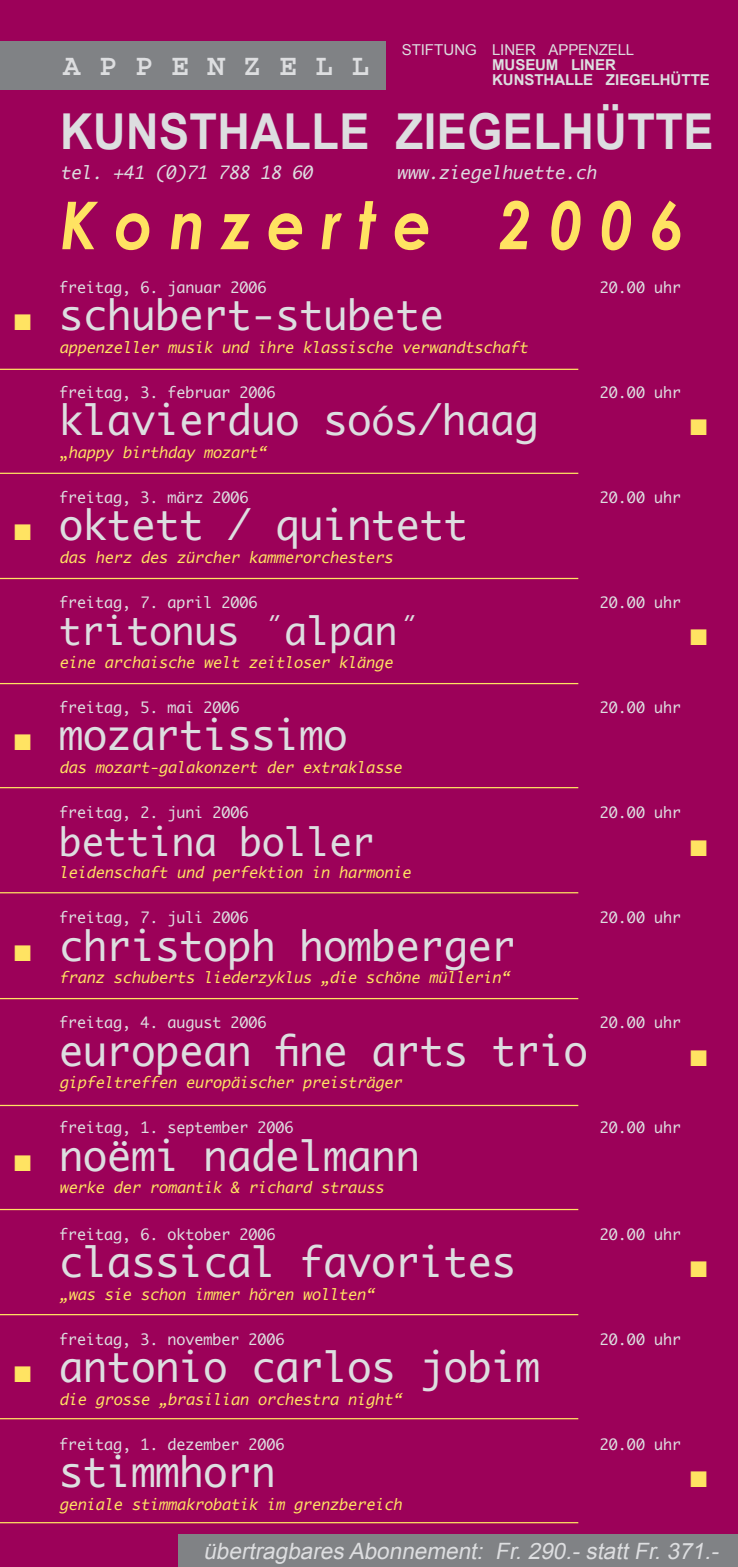
<style>
.page{position:relative;width:738px;height:1567px;background:#fff}
.page>*{position:absolute;margin:0;border:0;box-sizing:border-box;transform-origin:0 0}
.t1{font:italic 700 66px "Century Gothic";color:#ffe362;scale:.91 1}
.t2{font:700 49.5px "Arial";letter-spacing:.01em;color:#dddee0;scale:.91 1}
.t3{font:40px "Monaco";color:#dddee0}
.t4{font:37.5px "Monaco";color:#dddee0}
.t5{font:700 30px "Courier";color:#dddee0}
.t6{font:italic 22.5px "Arial";color:#dddee0}
.t7{font:22.5px "Zapf Dingbats";color:#ffe362}
.t8{font:italic 17.5px "Monaco";color:#dddee0}
.t9{font:italic 15px "Monaco";color:#ffe362}
.t10{font:15px "Monaco";color:#dddee0}
.t11{font:700 15px/15px "Arial";letter-spacing:-.005em;color:#dddee0}
.t12{font:15px "Arial";letter-spacing:-.005em;color:#dddee0}
.s1{color:#ffe362}
.s2{font-size:37.5px}
.s3{font-style:normal}
</style>
<div class="page">
<div style="left:0;top:0;width:737px;height:1566px;background:#9c0159"></div>
<hr style="left:0;top:368px;width:578px;height:2px;background:#ffe362">
<hr style="left:0;top:472px;width:578px;height:2px;background:#ffe362">
<hr style="left:0;top:578px;width:578px;height:1px;background:#ffe362">
<hr style="left:0;top:683px;width:578px;height:1px;background:#ffe362">
<hr style="left:0;top:787px;width:578px;height:1px;background:#ffe362">
<hr style="left:0;top:892px;width:578px;height:1px;background:#ffe362">
<hr style="left:0;top:997px;width:578px;height:2px;background:#ffe362">
<hr style="left:0;top:1104px;width:578px;height:2px;background:#ffe362">
<hr style="left:0;top:1208px;width:578px;height:2px;background:#ffe362">
<hr style="left:0;top:1313px;width:578px;height:2px;background:#ffe362">
<hr style="left:0;top:1417px;width:578px;height:2px;background:#ffe362">
<hr style="left:0;top:1521px;width:578px;height:2px;background:#ffe362">
<div style="left:178px;top:1533px;width:559px;height:33px;background:#808285"></div>
<div style="left:0;top:41px;width:386px;height:49px;background:#808285"></div>
<h3 class="t5" style="left:63px;top:50px;width:308px">A P P E N Z E L L</h3>
<p class="t12" style="left:401px;top:42px;width:234px">STIFTUNG LINER APPENZELL</p>
<p class="t11" style="left:491px;top:58px;width:219px">MUSEUM LINER<br>KUNSTHALLE ZIEGELHÜTTE</p>
<h2 class="t2" style="left:60px;top:104px;width:718px">KUNSTHALLE ZIEGELHÜTTE</h2>
<p class="t8" style="left:60px;top:158px;width:259px">tel. +41 (0)71 788 18 60</p>
<p class="t8" style="left:396px;top:158px;width:206px">www.ziegelhuette.ch</p>
<h1 class="t1" style="left:60px;top:183px;width:686px">K o n z e r t e 2 0 0 6</h1>
<p class="t10" style="left:59px;top:274px;width:209px">freitag, 6. januar 2006</p>
<p class="t10" style="left:599px;top:274px;width:82px">20.00 uhr</p>
<h3 class="t3" style="left:14px;top:281px;width:431px"><span class="s1">■</span> schubert-stubete</h3>
<p class="t9" style="left:59px;top:334px;width:474px">appenzeller musik und ihre klassische verwandtschaft</p>
<p class="t10" style="left:59px;top:379px;width:218px">freitag, 3. februar 2006</p>
<p class="t10" style="left:599px;top:379px;width:82px">20.00 uhr</p>
<h3 class="t3" style="left:59px;top:386px;width:480px">klavierduo so<span class="s2">ó</span>s/haag</h3>
<h3 class="t7" style="left:689px;top:417px;width:19px">■</h3>
<p class="t9" style="left:59px;top:439px;width:213px"><span class="s3">„</span> happy birthday mozart“</p>
<p class="t10" style="left:59px;top:484px;width:191px">freitag, 3. märz 2006</p>
<p class="t10" style="left:599px;top:484px;width:82px">20.00 uhr</p>
<h3 class="t3" style="left:14px;top:491px;width:455px"><span class="s1">■</span> oktett / quintett</h3>
<p class="t9" style="left:59px;top:544px;width:339px">das herz des zürcher kammerorchesters</p>
<p class="t10" style="left:59px;top:589px;width:200px">freitag, 7. april 2006</p>
<p class="t10" style="left:599px;top:589px;width:82px">20.00 uhr</p>
<h3 class="t4" style="left:59px;top:599px;width:362px">tritonus ˝alpan˝</h3>
<h3 class="t7" style="left:689px;top:627px;width:19px">■</h3>
<p class="t9" style="left:59px;top:649px;width:339px">eine archaische welt zeitloser klänge</p>
<p class="t10" style="left:59px;top:694px;width:182px">freitag, 5. mai 2006</p>
<p class="t10" style="left:599px;top:694px;width:82px">20.00 uhr</p>
<h3 class="t3" style="left:14px;top:701px;width:334px"><span class="s1">■</span> mozartissimo</h3>
<p class="t9" style="left:59px;top:754px;width:348px">das mozart-galakonzert der extraklasse</p>
<p class="t10" style="left:59px;top:799px;width:191px">freitag, 2. juni 2006</p>
<p class="t10" style="left:599px;top:799px;width:82px">20.00 uhr</p>
<h3 class="t4" style="left:59px;top:809px;width:316px">bettina boller</h3>
<p class="t9" style="left:59px;top:859px;width:357px">leidenschaft und perfektion in harmonie</p>
<p class="t10" style="left:59px;top:904px;width:191px">freitag, 7. juli 2006</p>
<p class="t10" style="left:599px;top:904px;width:82px">20.00 uhr</p>
<h3 class="t3" style="left:14px;top:911px;width:503px"><span class="s1">■</span> christoph homberger</h3>
<p class="t9" style="left:59px;top:964px;width:456px">franz schuberts liederzyklus „die schöne müllerin“</p>
<p class="t10" style="left:59px;top:1009px;width:209px">freitag, 4. august 2006</p>
<p class="t10" style="left:599px;top:1009px;width:83px">20.00 uhr</p>
<h3 class="t3" style="left:59px;top:1016px;width:530px">european fine arts trio</h3>
<p class="t9" style="left:59px;top:1069px;width:348px">gipfeltreffen europäischer preisträger</p>
<p class="t10" style="left:59px;top:1114px;width:236px">freitag, 1. september 2006</p>
<p class="t10" style="left:599px;top:1114px;width:82px">20.00 uhr</p>
<h3 class="t3" style="left:14px;top:1121px;width:406px"><span class="s1">■</span> noëmi nadelmann</h3>
<p class="t9" style="left:59px;top:1174px;width:330px">werke der romantik &amp; richard strauss</p>
<p class="t10" style="left:59px;top:1221px;width:218px">freitag, 6. oktober 2006</p>
<p class="t10" style="left:599px;top:1221px;width:82px">20.00 uhr</p>
<h3 class="t3" style="left:59px;top:1228px;width:458px">classical favorites</h3>
<p class="t9" style="left:59px;top:1281px;width:321px">„was sie schon immer hören wollten“</p>
<p class="t10" style="left:59px;top:1326px;width:227px">freitag, 3. november 2006</p>
<p class="t10" style="left:599px;top:1326px;width:82px">20.00 uhr</p>
<h3 class="t3" style="left:14px;top:1333px;width:527px"><span class="s1">■</span> antonio carlos jobim</h3>
<p class="t9" style="left:59px;top:1386px;width:348px">die grosse „brasilian orchestra night“</p>
<p class="t10" style="left:59px;top:1431px;width:227px">freitag, 1. dezember 2006</p>
<p class="t10" style="left:599px;top:1431px;width:82px">20.00 uhr</p>
<h3 class="t3" style="left:59px;top:1438px;width:217px">stimmhorn</h3>
<h3 class="t7" style="left:689px;top:837px;width:19px">■</h3>
<h3 class="t7" style="left:689px;top:1047px;width:19px">■</h3>
<h3 class="t7" style="left:689px;top:1258px;width:19px">■</h3>
<h3 class="t7" style="left:689px;top:1468px;width:19px">■</h3>
<p class="t9" style="left:59px;top:1491px;width:348px">geniale stimmakrobatik im grenzbereich</p>
<h3 class="t6" style="left:203px;top:1537px;width:520px">übertragbares Abonnement: Fr. 290.- statt Fr. 371.-</h3>
</div>
